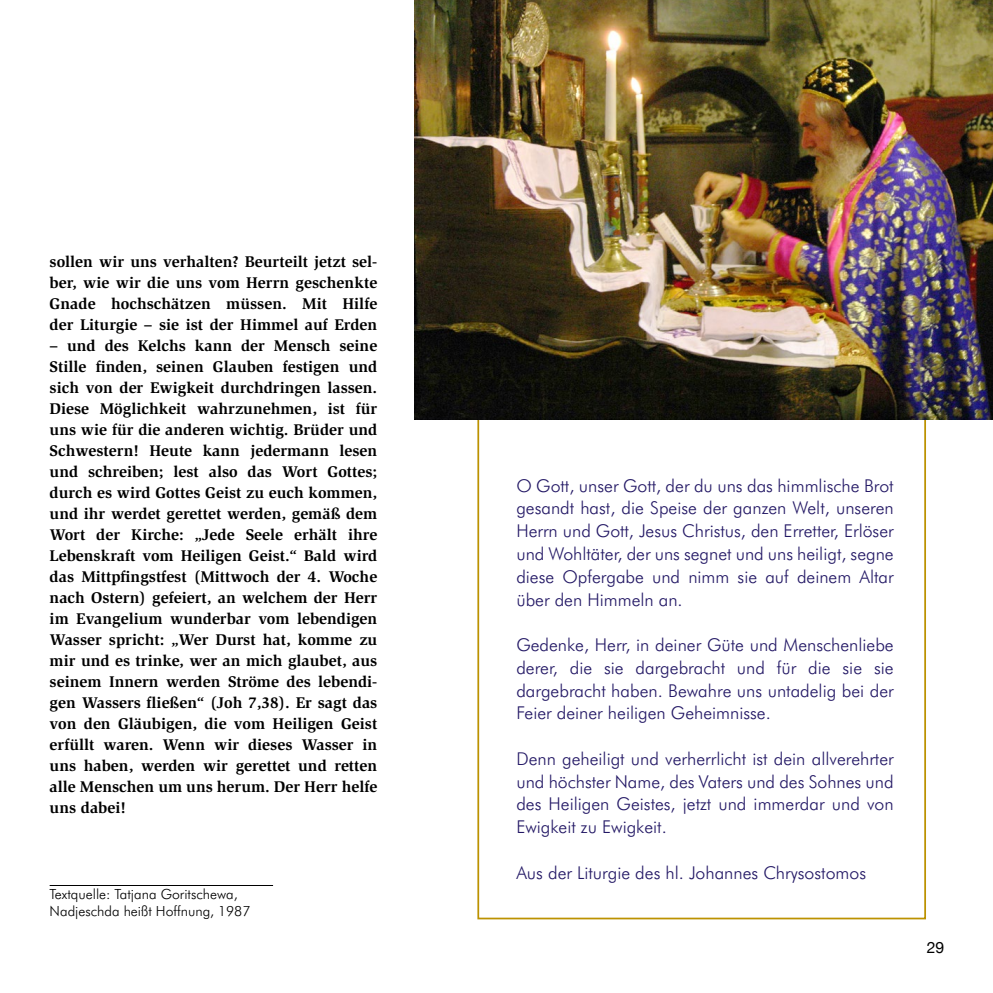
<style>
.page{position:relative;width:993px;height:993px;background:#fff}
.page>*{position:absolute;margin:0;border:0;box-sizing:border-box;transform-origin:0 0}
.t1{font:300 17.68px/22.8px "Futura BT";color:#231865;text-align:justify}
.t2{font:700 15.92px/21px "Slimbach Std";color:#000;text-align:justify}
.t3{font:15.75px "Helvetica Neue";color:#000}
.t4{font:300 14px/16.8px "Futura BT";color:#000}
</style>
<div class="page">
<hr style="left:50px;top:884px;width:223px;height:1px;background:#000">
<img style="left:414px;top:0;width:578px;height:419px">
<p class="t2" style="left:50px;top:251px;width:329px">sollen wir uns verhalten? Beurteilt jetzt sel&shy;ber, wie wir die uns vom Herrn geschenkte Gnade hochschätzen müssen. Mit Hilfe der Liturgie – sie ist der Himmel auf Erden</p>
<p class="t2" style="left:50px;top:335px;width:329px">– und des Kelchs kann der Mensch seine Stille finden, seinen Glauben festigen und sich von der Ewigkeit durchdringen lassen.<br>Diese Möglichkeit wahrzunehmen, ist für uns wie für die anderen wichtig. Brüder und Schwestern! Heute kann jedermann lesen und schreiben; lest also das Wort Gottes; durch es wird Gottes Geist zu euch kommen, und ihr werdet gerettet werden, gemäß dem Wort der Kirche: „Jede Seele erhält ihre Lebenskraft vom Heiligen Geist.“ Bald wird das Mittpfingstfest (Mittwoch der 4. Woche nach Ostern) gefeiert, an welchem der Herr im Evangelium wunderbar vom lebendigen Wasser spricht: „Wer Durst hat, komme zu mir und es trinke, wer an mich glaubet, aus seinem Innern werden Ströme des lebendi&shy;gen Wassers fließen“ (Joh 7,38). Er sagt das von den Gläubigen, die vom Heiligen Geist erfüllt waren. Wenn wir dieses Wasser in uns haben, werden wir gerettet und retten alle Menschen um uns herum. Der Herr helfe uns dabei!</p>
<p class="t4" style="left:50px;top:885px;width:202px">Textquelle: Tatjana Goritschewa,<br>Nadjeschda heißt Hoffnung, 1987</p>
<p class="t1" style="left:516px;top:473px;width:379px">O Gott, unser Gott, der du uns das himmlische Brot gesandt hast, die Speise der ganzen Welt, unseren Herrn und Gott, Jesus Christus, den Erretter, Erlöser und Wohltäter, der uns segnet und uns heiligt, segne diese Opfergabe und nimm sie auf deinem Altar über den Himmeln an.</p>
<p class="t1" style="left:516px;top:633px;width:379px">Gedenke, Herr, in deiner Güte und Menschenliebe derer, die sie dargebracht und für die sie sie dargebracht haben. Bewahre uns untadelig bei der Feier deiner heiligen Geheimnisse.</p>
<p class="t1" style="left:516px;top:746px;width:379px">Denn geheiligt und verherrlicht ist dein allverehrter und höchster Name, des Vaters und des Sohnes und des Heiligen Geistes, jetzt und immerdar und von Ewigkeit zu Ewigkeit.</p>
<p class="t1" style="left:516px;top:860px;width:351px">Aus der Liturgie des hl. Johannes Chrysostomos</p>
<p class="t3" style="left:926px;top:936px;width:19px">29</p>
</div>
